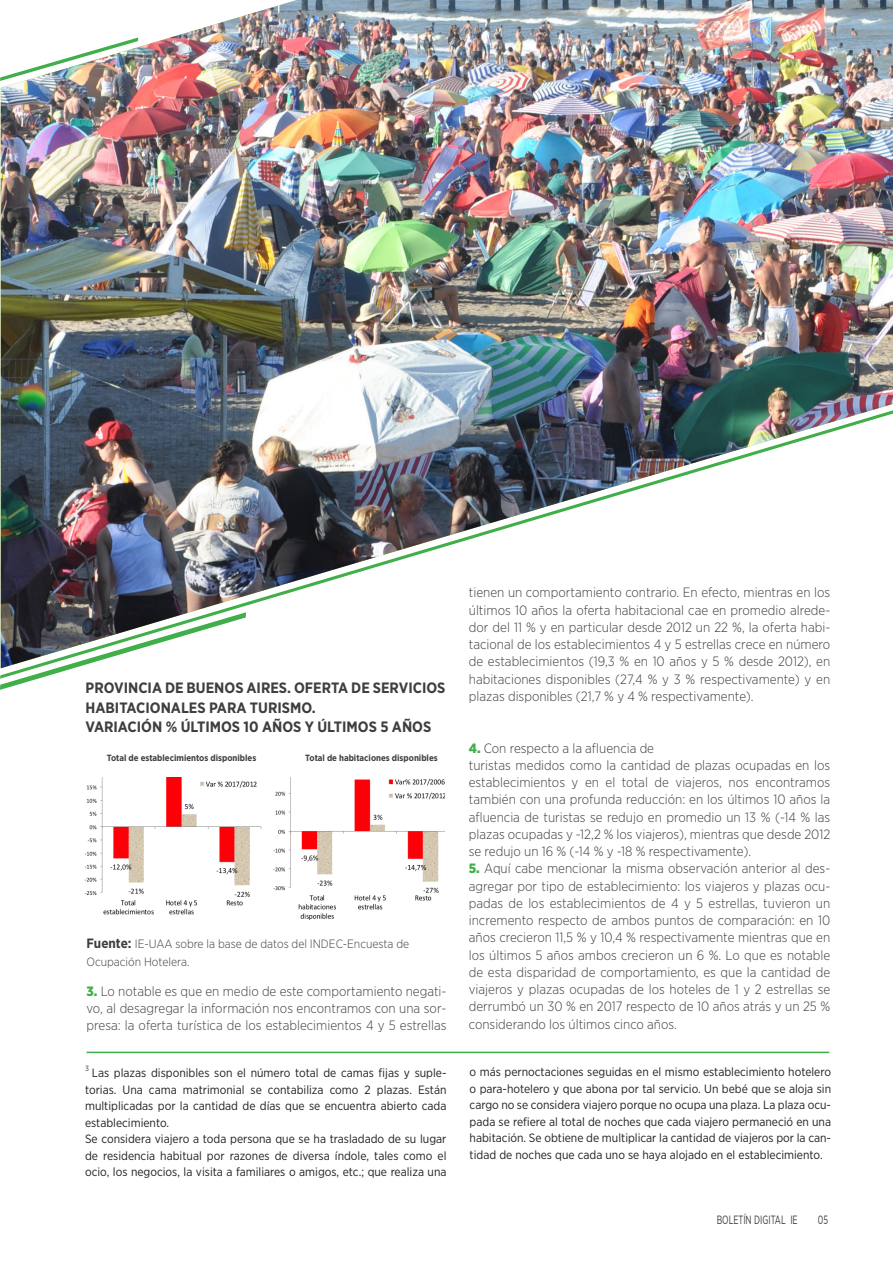
<style>
.page{position:relative;width:893px;height:1263px;background:#fff}
.page>*{position:absolute;margin:0;border:0;box-sizing:border-box;transform-origin:0 0}
.t1{font:700 15px/19.5px "Gotham Narrow";color:#3e3e3f}
.t2{font:300 13.5px/17.2px "Gotham Narrow";color:#3e3e3f;text-align:justify}
.t3{font:12px/16.5px "Gotham Narrow";color:#231f20;text-align:justify}
.t4{font:300 12px "Gotham Narrow";color:#3e3e3f}
.t5{font:12px "Gotham Narrow";color:#3e3e3f;scale:.75 1}
.t6{font:700 9px "Gotham Narrow";color:#3e3e3f}
.t7{font:7.5px "Gotham Narrow";color:#3e3e3f}
.s1{font-weight:700;font-size:13.5px}
.s2{font-weight:900;color:#40ae49}
</style>
<div class="page">
<img style="left:1px;top:0;width:892px;height:408px">
<svg style="left:0;top:680px;width:33px;height:10px"></svg>
<img style="left:0;top:37px;width:139px;height:45px">
<img style="left:0;top:408px;width:893px;height:272px">
<hr style="left:87px;top:1052px;width:742px;height:1px;background:#40ae49">
<img style="left:84px;top:777px;width:360px;height:144px">
<p class="t1" style="left:86px;top:678px;width:361px">PROVINCIA DE BUENOS AIRES. OFERTA DE SERVICIOS<br>HABITACIONALES PARA TURISMO.</p>
<p class="t1" style="left:86px;top:717px;width:347px">VARIACIÓN % ÚLTIMOS 10 AÑOS Y ÚLTIMOS 5 AÑOS</p>
<p class="t6" style="left:107px;top:752px;width:151px">Total de establecimientos disponibles</p>
<p class="t6" style="left:305px;top:752px;width:134px">Total de habitaciones disponibles</p>
<p class="t4" style="left:87px;top:937px;width:324px"><span class="s1">Fuente:</span> IE-UAA sobre la base de datos del INDEC-Encuesta de</p>
<p class="t4" style="left:87px;top:954px;width:104px">Ocupación Hotelera.</p>
<p class="t2" style="left:87px;top:982px;width:361px"><span class="s2">3.</span> Lo notable es que en medio de este comportamiento negati&shy;vo, al desagregar la información nos encontramos con una sor&shy;presa: la oferta turística de los establecimientos 4 y 5 estrellas</p>
<p class="t7" style="left:85px;top:1064px;width:5px">3</p>
<p class="t3" style="left:85px;top:1064px;width:363px;text-indent:7px">Las plazas disponibles son el número total de camas fijas y suple&shy;torias. Una cama matrimonial se contabiliza como 2 plazas. Están multiplicadas por la cantidad de días que se encuentra abierto cada establecimiento.</p>
<p class="t3" style="left:85px;top:1130px;width:363px">Se considera viajero a toda persona que se ha trasladado de su lugar de residencia habitual por razones de diversa índole, tales como el ocio, los negocios, la visita a familiares o amigos, etc.; que realiza una</p>
<p class="t2" style="left:469px;top:584px;width:363px">tienen un comportamiento contrario. En efecto, mientras en los últimos 10 años la oferta habitacional cae en promedio alrede&shy;dor del 11 % y en particular desde 2012 un 22 %, la oferta habi&shy;tacional de los establecimientos 4 y 5 estrellas crece en número de establecimientos (19,3 % en 10 años y 5 % desde 2012), en habitaciones disponibles (27,4 % y 3 % respectivamente) y en plazas disponibles (21,7 % y 4 % respectivamente).</p>
<p class="t2" style="left:469px;top:739px;width:187px"><span class="s2">4.</span> Con respecto a la afluencia de</p>
<p class="t2" style="left:469px;top:756px;width:363px">turistas medidos como la cantidad de plazas ocupadas en los establecimientos y en el total de viajeros, nos encontramos también con una profunda reducción: en los últimos 10 años la afluencia de turistas se redujo en promedio un 13 % (-14 % las plazas ocupadas y -12,2 % los viajeros), mientras que desde 2012 se redujo un 16 % (-14 % y -18 % respectivamente).</p>
<p class="t2" style="left:469px;top:860px;width:363px"><span class="s2">5.</span> Aquí cabe mencionar la misma observación anterior al des&shy;agregar por tipo de establecimiento: los viajeros y plazas ocu&shy;padas de los establecimientos de 4 y 5 estrellas, tuvieron un incremento respecto de ambos puntos de comparación: en 10 años crecieron 11,5 % y 10,4 % respectivamente mientras que en los últimos 5 años ambos crecieron un 6 %. Lo que es notable de esta disparidad de comportamiento, es que la cantidad de viajeros y plazas ocupadas de los hoteles de 1 y 2 estrellas se derrumbó un 30 % en 2017 respecto de 10 años atrás y un 25 % considerando los últimos cinco años.</p>
<p class="t3" style="left:470px;top:1063px;width:363px">o más pernoctaciones seguidas en el mismo establecimiento hotelero o para-hotelero y que abona por tal servicio. Un bebé que se aloja sin cargo no se considera viajero porque no ocupa una plaza. La plaza ocu&shy;pada se refiere al total de noches que cada viajero permaneció en una habitación. Se obtiene de multiplicar la cantidad de viajeros por la can&shy;tidad de noches que cada uno se haya alojado en el establecimiento.</p>
<p class="t5" style="left:717px;top:1212px;width:110px">BOLETÍN DIGITAL IE</p>
<p class="t5" style="left:818px;top:1212px;width:15px">05</p>
</div>
